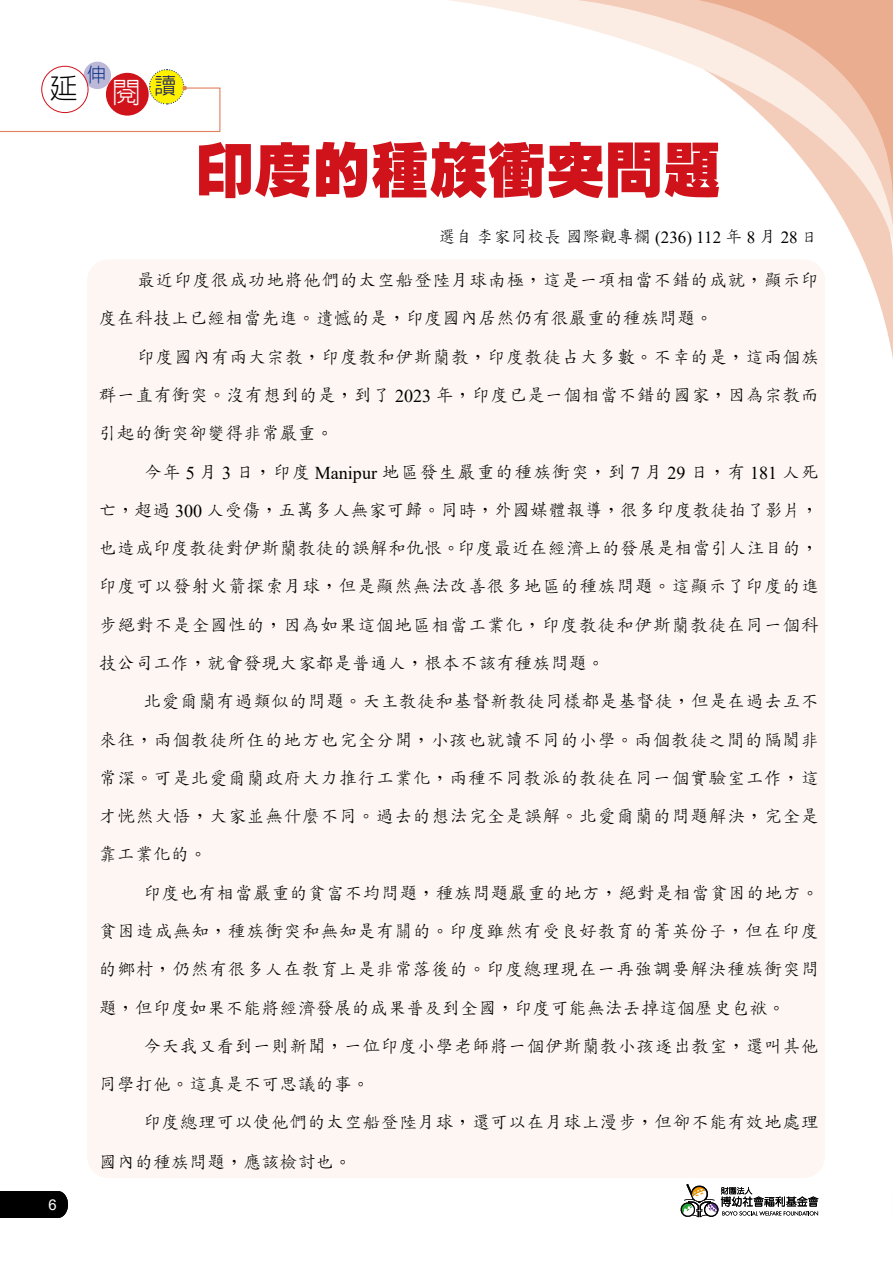
<style>
.page{position:relative;width:893px;height:1263px;background:#fff}
.page>*{position:absolute;margin:0;border:0;box-sizing:border-box;transform-origin:0 0}
.t1{font:900 58.5px "AR Hei B5";color:#d0121b}
.t2{font:300 28.5px "AR Hei B5";color:#000}
.t3{font:300 19.65px "AR Hei B5";color:#0c3388}
.t4{font:300 18px/38.2px "AR Std Kai B5";letter-spacing:.01em;color:#000;text-align:justify}
.t5{font:300 16.95px "AR Std Kai B5";color:#000}
.t6{font:14.85px "Arial";color:#fff}
.s1{color:#fff}
.s2{font-family:"Times New Roman";font-weight:400}
.s3{font-size:15.6px}
</style>
<div class="page">
<svg style="left:854px;top:241px;width:39px;height:118px"></svg>
<svg style="left:449px;top:0;width:444px;height:241px"></svg>
<svg style="left:577px;top:0;width:316px;height:226px"></svg>
<svg style="left:698px;top:0;width:195px;height:205px"></svg>
<div style="left:87px;top:259px;width:738px;height:919px;background:#fdf6f2;border-radius:21px"></div>
<div style="left:0;top:1191px;width:68px;height:27px;background:#000"></div>
<svg style="left:680px;top:1184px;width:138px;height:34px"></svg>
<div style="left:84px;top:62px;width:27px;height:27px;background:#bcb8d8;border-radius:50%"></div>
<svg style="left:0;top:68px;width:221px;height:64px"></svg>
<p class="t3" style="left:87px;top:65px;width:21px">伸</p>
<h2 class="t2" style="left:50px;top:74px;width:129px">延 <span class="s1">閱</span><sup>讀</sup></h2>
<h1 class="t1" style="left:195px;top:141px;width:528px">印度的種族衝突問題</h1>
<p class="t6" style="left:49px;top:1194px;width:10px">6</p>
<p class="t5" style="left:438px;top:228px;width:380px">選自李家同校長國際觀專欄 <span class="s2">(236) 112</span> 年 <span class="s2">8</span> 月 <span class="s2">28</span> <span class="s3">日</span></p>
<p class="t4" style="left:99px;top:261px;width:722px;text-indent:38px">最近印度很成功地將他們的太空船登陸月球南極，這是一項相當不錯的成就，顯示印度在科技上已經相當先進。遺憾的是，印度國內居然仍有很嚴重的種族問題。</p>
<p class="t4" style="left:99px;top:338px;width:722px;text-indent:38px">印度國內有兩大宗教，印度教和伊斯蘭教，印度教徒占大多數。不幸的是，這兩個族群一直有衝突。沒有想到的是，到了 <span class="s2">2023</span> 年，印度已是一個相當不錯的國家，因為宗教而引起的衝突卻變得非常嚴重。</p>
<p class="t4" style="left:99px;top:453px;width:722px;text-indent:45px">今年 <span class="s2">5</span> 月 <span class="s2">3</span> 日，印度 <span class="s2">Manipur</span> 地區發生嚴重的種族衝突，到 <span class="s2">7</span> 月 <span class="s2">29</span> 日，有 <span class="s2">181</span> 人死亡，超過 <span class="s2">300</span> 人受傷，五萬多人無家可歸。同時，外國媒體報導，很多印度教徒拍了影片，也造成印度教徒對伊斯蘭教徒的誤解和仇恨。印度最近在經濟上的發展是相當引人注目的，印度可以發射火箭探索月球，但是顯然無法改善很多地區的種族問題。這顯示了印度的進步絕對不是全國性的，因為如果這個地區相當工業化，印度教徒和伊斯蘭教徒在同一個科技公司工作，就會發現大家都是普通人，根本不該有種族問題。</p>
<p class="t4" style="left:99px;top:682px;width:722px;text-indent:44px">北愛爾蘭有過類似的問題。天主教徒和基督新教徒同樣都是基督徒，但是在過去互不來往，兩個教徒所住的地方也完全分開，小孩也就讀不同的小學。兩個教徒之間的隔閡非常深。可是北愛爾蘭政府大力推行工業化，兩種不同教派的教徒在同一個實驗室工作，這才恍然大悟，大家並無什麼不同。過去的想法完全是誤解。北愛爾蘭的問題解決，完全是靠工業化的。</p>
<p class="t4" style="left:99px;top:874px;width:722px;text-indent:44px">印度也有相當嚴重的貧富不均問題，種族問題嚴重的地方，絕對是相當貧困的地方。貧困造成無知，種族衝突和無知是有關的。印度雖然有受良好教育的菁英份子，但在印度的鄉村，仍然有很多人在教育上是非常落後的。印度總理現在一再強調要解決種族衝突問題，但印度如果不能將經濟發展的成果普及到全國，印度可能無法丟掉這個歷史包袱。</p>
<p class="t4" style="left:99px;top:1027px;width:721px;text-indent:44px">今天我又看到一則新聞，一位印度小學老師將一個伊斯蘭教小孩逐出教室，還叫其他同學打他。這真是不可思議的事。</p>
<p class="t4" style="left:143px;top:1103px;width:677px">印度總理可以使他們的太空船登陸月球，還可以在月球上漫步，但卻不能有效地處理</p>
<p class="t4" style="left:99px;top:1143px;width:254px">國內的種族問題，應該檢討也。</p>
</div>
